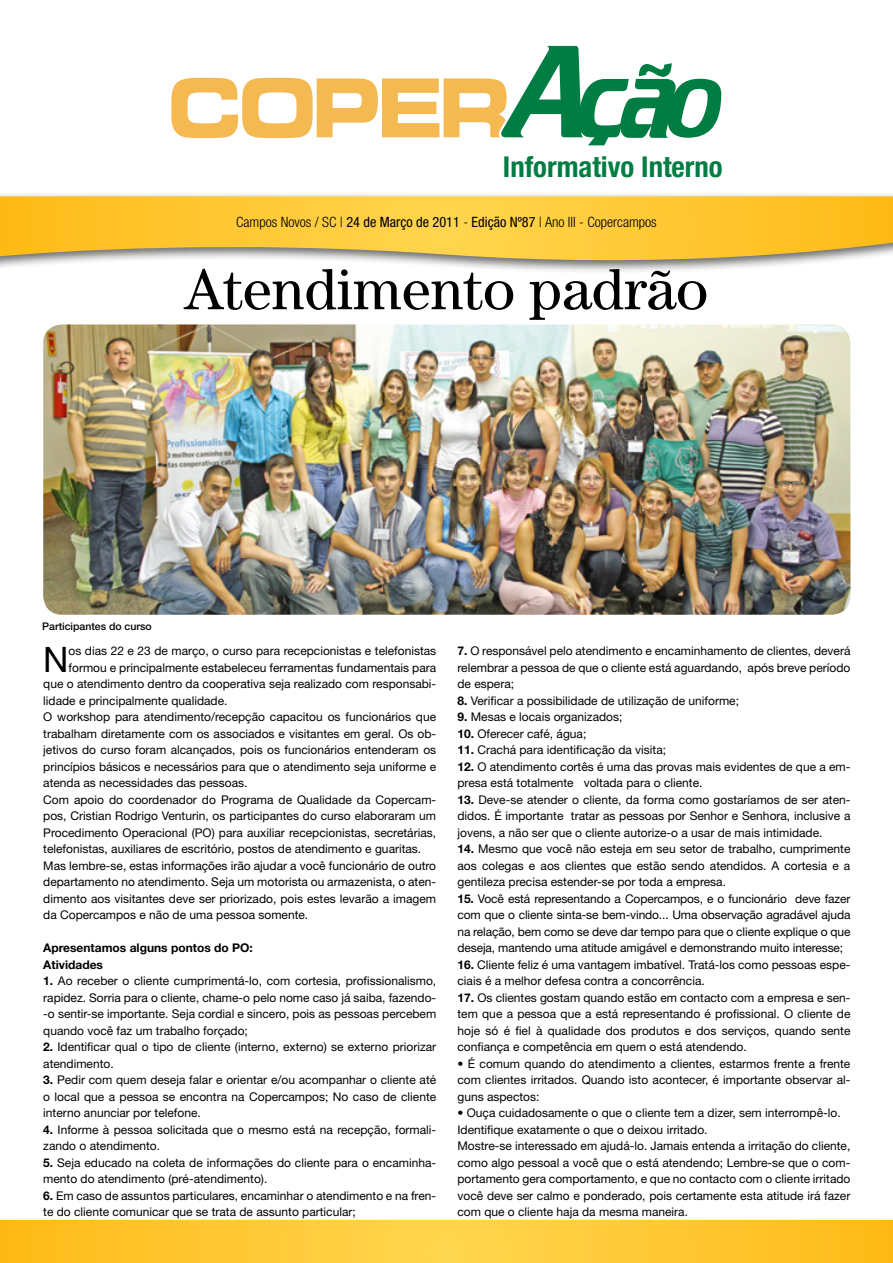
<style>
.page{position:relative;width:893px;height:1263px;background:#fff}
.page>*{position:absolute;margin:0;border:0;box-sizing:border-box;transform-origin:0 0}
.t1{font:58.35px "Century";color:#000}
.t2{font:35.1px "Helvetica Neue";color:#000}
.t3{font:700 condensed 28.8px "Helvetica Neue";color:#007d43}
.t4{font:300 condensed 14.25px "Helvetica Neue";color:#000}
.t5{font:12px/16.5px "Helvetica Neue";color:#000;text-align:justify}
.t6{font:700 12px/16.5px "Helvetica Neue";color:#000}
.t7{font:500 10.5px "Helvetica Neue";color:#000}
.s1{font-weight:400}
.s2{font-weight:700}
</style>
<div class="page">
<img style="left:43px;top:324px;width:807px;height:291px">
<div style="left:0;top:1216px;width:893px;height:47px;background:#fafafa"></div>
<svg style="left:0;top:1220px;width:893px;height:43px"></svg>
<div style="left:0;top:192px;width:893px;height:82px;background:#000;opacity:.6"></div>
<svg style="left:0;top:196px;width:893px;height:74px"></svg>
<svg style="left:171px;top:46px;width:550px;height:99px"></svg>
<h3 class="t3" style="left:503px;top:149px;width:221px">Informativo Interno</h3>
<p class="t4" style="left:236px;top:214px;width:422px">Campos Novos / SC | <span class="s1">24 de Março de 2011</span> - <span class="s1">Edição Nº87</span> | Ano III - Copercampos</p>
<h1 class="t1" style="left:184px;top:255px;width:525px">Atendimento padrão</h1>
<p class="t7" style="left:42px;top:620px;width:111px">Participantes do curso</p>
<h2 class="t2" style="left:43px;top:638px;width:27px">N</h2>
<p class="t5" style="left:69px;top:642px;width:369px">os dias 22 e 23 de março, o curso para recepcionistas e telefonistas</p>
<p class="t5" style="left:69px;top:659px;width:369px">formou e principalmente estabeleceu ferramentas fundamentais para</p>
<p class="t5" style="left:43px;top:675px;width:394px">que o atendimento dentro da cooperativa seja realizado com responsabi-</p>
<p class="t5" style="left:43px;top:692px;width:186px">lidade e principalmente qualidade.</p>
<p class="t5" style="left:43px;top:708px;width:394px">O workshop para atendimento/recepção capacitou os funcionários que</p>
<p class="t5" style="left:43px;top:725px;width:394px">trabalham diretamente com os associados e visitantes em geral. Os ob-</p>
<p class="t5" style="left:43px;top:741px;width:394px">jetivos do curso foram alcançados, pois os funcionários entenderam os</p>
<p class="t5" style="left:43px;top:758px;width:394px">princípios básicos e necessários para que o atendimento seja uniforme e</p>
<p class="t5" style="left:43px;top:774px;width:206px">atenda as necessidades das pessoas.</p>
<p class="t5" style="left:43px;top:791px;width:394px">Com apoio do coordenador do Programa de Qualidade da Copercam-</p>
<p class="t5" style="left:43px;top:807px;width:394px">pos, Cristian Rodrigo Venturin, os participantes do curso elaboraram um</p>
<p class="t5" style="left:43px;top:824px;width:394px">Procedimento Operacional (PO) para auxiliar recepcionistas, secretárias,</p>
<p class="t5" style="left:43px;top:840px;width:380px">telefonistas, auxiliares de escritório, postos de atendimento e guaritas.</p>
<p class="t5" style="left:43px;top:857px;width:394px">Mas lembre-se, estas informações irão ajudar a você funcionário de outro</p>
<p class="t5" style="left:43px;top:873px;width:394px">departamento no atendimento. Seja um motorista ou armazenista, o aten-</p>
<p class="t5" style="left:43px;top:890px;width:394px">dimento aos visitantes deve ser priorizado, pois estes levarão a imagem</p>
<p class="t5" style="left:43px;top:906px;width:266px">da Copercampos e não de uma pessoa somente.</p>
<p class="t6" style="left:43px;top:939px;width:211px">Apresentamos alguns pontos do PO:<br>Atividades</p>
<p class="t5" style="left:43px;top:972px;width:394px"><span class="s2">1.</span> Ao receber o cliente cumprimentá-lo, com cortesia, profissionalismo, rapidez. Sorria para o cliente, chame-o pelo nome caso já saiba, fazendo--o sentir-se importante. Seja cordial e sincero, pois as pessoas percebem quando você faz um trabalho forçado;</p>
<p class="t5" style="left:43px;top:1038px;width:394px"><span class="s2">2.</span> Identificar qual o tipo de cliente (interno, externo) se externo priorizar atendimento.</p>
<p class="t5" style="left:43px;top:1071px;width:394px"><span class="s2">3.</span> Pedir com quem deseja falar e orientar e/ou acompanhar o cliente até o local que a pessoa se encontra na Copercampos; No caso de cliente interno anunciar por telefone.</p>
<p class="t5" style="left:43px;top:1121px;width:394px"><span class="s2">4.</span> Informe à pessoa solicitada que o mesmo está na recepção, formali&shy;zando o atendimento.</p>
<p class="t5" style="left:43px;top:1154px;width:394px"><span class="s2">5.</span> Seja educado na coleta de informações do cliente para o encaminha&shy;mento do atendimento (pré-atendimento).</p>
<p class="t5" style="left:43px;top:1187px;width:394px"><span class="s2">6.</span> Em caso de assuntos particulares, encaminhar o atendimento e na fren&shy;te do cliente comunicar que se trata de assunto particular;</p>
<p class="t5" style="left:457px;top:642px;width:394px"><span class="s2">7.</span> O responsável pelo atendimento e encaminhamento de clientes, deverá relembrar a pessoa de que o cliente está aguardando, após breve período de espera;</p>
<p class="t5" style="left:457px;top:692px;width:283px"><span class="s2">8.</span> Verificar a possibilidade de utilização de uniforme;</p>
<p class="t5" style="left:457px;top:708px;width:166px"><span class="s2">9.</span> Mesas e locais organizados;</p>
<p class="t5" style="left:457px;top:725px;width:130px"><span class="s2">10.</span> Oferecer café, água;</p>
<p class="t5" style="left:457px;top:741px;width:210px"><span class="s2">11.</span> Crachá para identificação da visita;</p>
<p class="t5" style="left:457px;top:758px;width:395px"><span class="s2">12.</span> O atendimento cortês é uma das provas mais evidentes de que a em&shy;presa está totalmente voltada para o cliente.</p>
<p class="t5" style="left:457px;top:791px;width:394px"><span class="s2">13.</span> Deve-se atender o cliente, da forma como gostaríamos de ser aten&shy;didos. É importante tratar as pessoas por Senhor e Senhora, inclusive a jovens, a não ser que o cliente autorize-o a usar de mais intimidade.</p>
<p class="t5" style="left:457px;top:840px;width:394px"><span class="s2">14.</span> Mesmo que você não esteja em seu setor de trabalho, cumprimente aos colegas e aos clientes que estão sendo atendidos. A cortesia e a gentileza precisa estender-se por toda a empresa.</p>
<p class="t5" style="left:457px;top:890px;width:394px"><span class="s2">15.</span> Você está representando a Copercampos, e o funcionário deve fazer com que o cliente sinta-se bem-vindo... Uma observação agradável ajuda na relação, bem como se deve dar tempo para que o cliente explique o que deseja, mantendo uma atitude amigável e demonstrando muito interesse;</p>
<p class="t5" style="left:457px;top:956px;width:394px"><span class="s2">16.</span> Cliente feliz é uma vantagem imbatível. Tratá-los como pessoas espe&shy;ciais é a melhor defesa contra a concorrência.</p>
<p class="t5" style="left:457px;top:989px;width:394px"><span class="s2">17.</span> Os clientes gostam quando estão em contacto com a empresa e sen&shy;tem que a pessoa que a está representando é profissional. O cliente de hoje só é fiel à qualidade dos produtos e dos serviços, quando sente confiança e competência em quem o está atendendo.</p>
<p class="t5" style="left:457px;top:1055px;width:394px">• É comum quando do atendimento a clientes, estarmos frente a frente com clientes irritados. Quando isto acontecer, é importante observar al&shy;guns aspectos:</p>
<p class="t5" style="left:457px;top:1104px;width:394px;text-align:left">• Ouça cuidadosamente o que o cliente tem a dizer, sem interrompê-lo.<br>Identifique exatamente o que o deixou irritado.<br>Mostre-se interessado em ajudá-lo. Jamais entenda a irritação do cliente, como algo pessoal a você que o está atendendo; Lembre-se que o com&shy;portamento gera comportamento, e que no contacto com o cliente irritado você deve ser calmo e ponderado, pois certamente esta atitude irá fazer com que o cliente haja da mesma maneira.</p>
</div>
